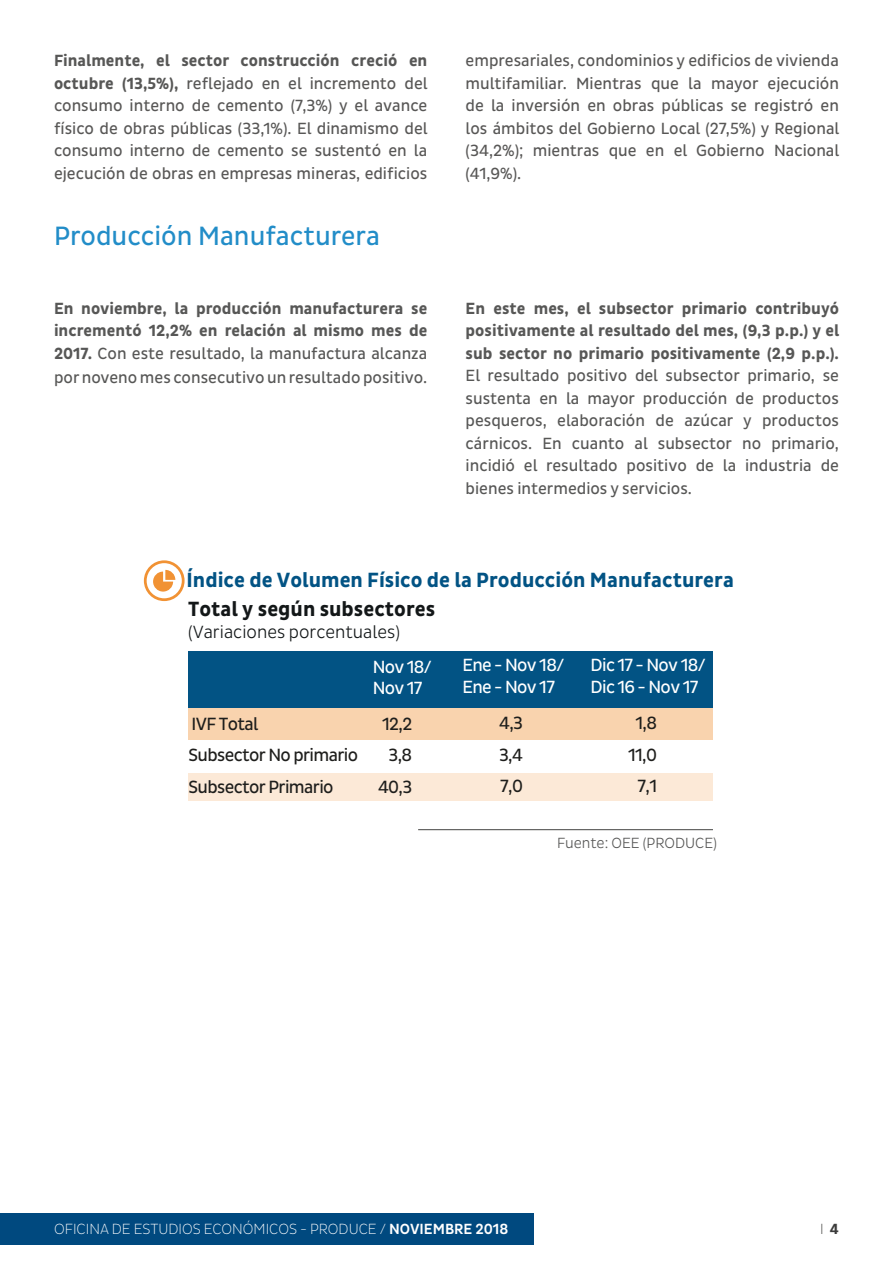
<style>
.page{position:relative;width:893px;height:1263px;background:#fff}
.page>*{position:absolute;margin:0;border:0;box-sizing:border-box;transform-origin:0 0}
.t1{font:27px "Pluto Sans Cond";color:#228dc8}
.t2{font:700 21px "Pluto Sans Cond";color:#025384}
.t3{font:700 21px "Pluto Sans Cond";color:#131718}
.t4{font:18px/31.5px "Pluto Sans Cond";letter-spacing:-.035em;color:#1e1e1c;text-align:center}
.t5{font:18px/21.6px "Pluto Sans Cond";letter-spacing:-.035em;color:#fff}
.t6{font:300 18px "Pluto Sans Cond";color:#131718}
.t7{font:16.5px/22.5px "Pluto Sans Cond";color:#585756;text-align:justify}
.t8{font:16.5px/22.5px "Pluto Sans Cond";color:#575756;text-align:justify}
.t9{font:700 16.5px/22.5px "Pluto Sans Cond";color:#575756;text-align:justify}
.t10{font:300 15px "Pluto Sans Cond Ex";color:#fff}
.t11{font:300 15px "Pluto Sans Cond";color:#575756}
.t12{font:300 15px "Pluto Sans Cond Ex";color:#3c3c3b}
.s1{font-weight:700;color:#575756}
.s2{font-weight:400}
.s3{font-family:"Pluto Sans Cond";font-weight:500}
.s4{font-family:"Pluto Sans Cond";font-weight:700}
</style>
<div class="page">
<div style="left:0;top:1213px;width:534px;height:32px;background:#00497f"></div>
<hr style="left:892px;top:1213px;width:1px;height:32px;background:#00497f">
<div style="left:189px;top:708px;width:524px;height:32px;background:#f9d3ae"></div>
<div style="left:189px;top:773px;width:524px;height:28px;background:#fce9d7"></div>
<div style="left:189px;top:652px;width:524px;height:56px;background:#025384"></div>
<div style="left:144px;top:560px;width:41px;height:41px;border:3px solid #f19234;border-radius:50%"></div>
<svg style="left:153px;top:570px;width:22px;height:22px"></svg>
<hr style="left:418px;top:829px;width:295px;height:1px;background:#575756">
<p class="t7" style="left:54px;top:50px;width:375px"><span class="s1">Finalmente, el sector construcción creció en octubre (13,5%),</span> reflejado en el incremento del consumo interno de cemento (7,3%) y el avance físico de obras públicas (33,1%). El dinamismo del consumo interno de cemento se sustentó en la ejecución de obras en empresas mineras, edificios</p>
<h1 class="t1" style="left:54px;top:220px;width:327px">Producción Manufacturera</h1>
<p class="t9" style="left:54px;top:297px;width:375px">En noviembre, la producción manufacturera se incrementó 12,2% en relación al mismo mes de 2017. <span class="s2">Con este resultado, la manufactura alcanza</span></p>
<p class="t8" style="left:54px;top:366px;width:375px">por noveno mes consecutivo un resultado positivo.</p>
<p class="t7" style="left:466px;top:50px;width:375px">empresariales, condominios y edificios de vivienda multifamiliar. Mientras que la mayor ejecución de la inversión en obras públicas se registró en los ámbitos del Gobierno Local (27,5%) y Regional (34,2%); mientras que en el Gobierno Nacional (41,9%).</p>
<p class="t9" style="left:466px;top:297px;width:375px">En este mes, el subsector primario contribuyó positivamente al resultado del mes, (9,3 p.p.) y el sub sector no primario positivamente (2,9 p.p.).</p>
<p class="t8" style="left:466px;top:365px;width:375px">El resultado positivo del subsector primario, se sustenta en la mayor producción de productos pesqueros, elaboración de azúcar y productos cárnicos. En cuanto al subsector no primario, incidió el resultado positivo de la industria de bienes intermedios y servicios.</p>
<p class="t2" style="left:187px;top:568px;width:549px">Índice de Volumen Físico de la Producción Manufacturera</p>
<p class="t3" style="left:188px;top:597px;width:249px">Total y según subsectores</p>
<p class="t6" style="left:188px;top:622px;width:213px">(Variaciones porcentuales)</p>
<p class="t4" style="left:189px;top:708px;width:171px;text-align:left">IVF Total<br>Subsector No primario<br>Subsector Primario</p>
<p class="t5" style="left:373px;top:656px;width:61px">Nov 18/<br>Nov 17</p>
<p class="t5" style="left:462px;top:654px;width:103px">Ene - Nov 18/<br>Ene - Nov 17</p>
<p class="t4" style="left:378px;top:708px;width:36px">12,2<br>3,8<br>40,3</p>
<p class="t4" style="left:499px;top:708px;width:25px;text-align:justify">4,3<br>3,4<br>7,0</p>
<p class="t5" style="left:590px;top:654px;width:117px">Dic 17 - Nov 18/<br>Dic 16 - Nov 17</p>
<p class="t4" style="left:628px;top:708px;width:30px">1,8<br>11,0<br>7,1</p>
<p class="t11" style="left:557px;top:835px;width:162px">Fuente: OEE (PRODUCE)</p>
<p class="t10" style="left:54px;top:1221px;width:456px">OFICINA DE ESTUDIOS ECONÓMICOS - PRODUCE / <span class="s3">NOVIEMBRE 2018</span></p>
<p class="t12" style="left:820px;top:1221px;width:20px">I <span class="s4">4</span></p>
</div>
